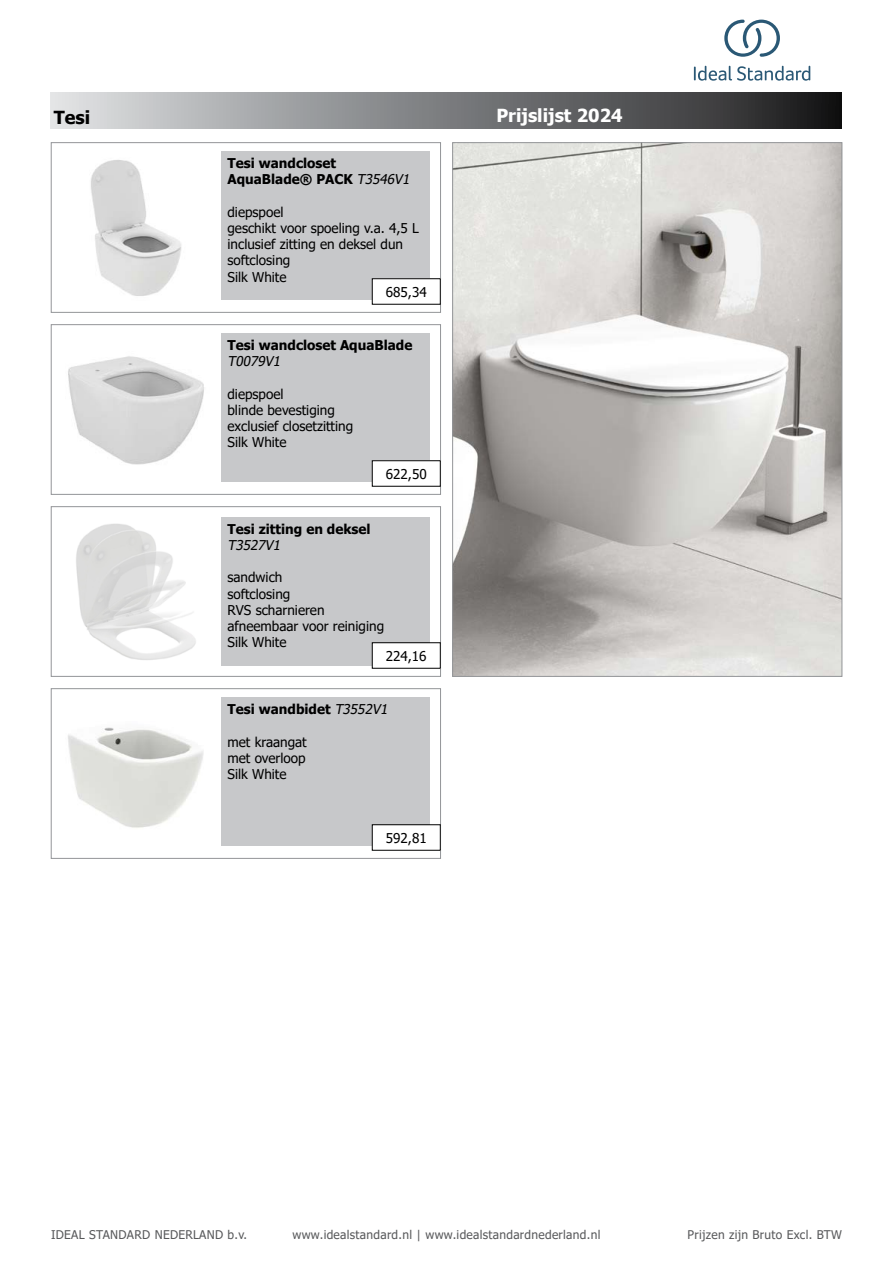
<style>
.page{position:relative;width:893px;height:1263px;background:#fff}
.page>*{position:absolute;margin:0;border:0;box-sizing:border-box;transform-origin:0 0}
.t1{font:700 18px "Tahoma";color:#fff}
.t2{font:700 18px "Tahoma";color:#000}
.t3{font:13.5px/16.2px "Tahoma";color:#000}
.t4{font:700 13.5px/16.2px "Tahoma";color:#000}
.t5{font:italic 13.5px "Tahoma";color:#000}
.t6{font:12px "Tahoma";letter-spacing:.025em;color:#58595b}
.s1{font-weight:400;font-style:italic}
</style>
<div class="page">
<div style="left:51px;top:92px;width:791px;height:37px;background:linear-gradient(to right,#dee1e3,#1a1a1b)"></div>
<div style="left:51px;top:324px;width:390px;height:171px;border:1px solid #939598"></div>
<img style="left:68px;top:356px;width:136px;height:109px">
<div style="left:221px;top:333px;width:209px;height:149px;background:#c7c8ca"></div>
<div style="left:51px;top:506px;width:390px;height:170px;border:1px solid #939598"></div>
<img style="left:76px;top:523px;width:120px;height:137px">
<div style="left:221px;top:517px;width:209px;height:149px;background:#c7c8ca"></div>
<div style="left:51px;top:142px;width:390px;height:171px;border:1px solid #939598"></div>
<img style="left:454px;top:144px;width:386px;height:530px">
<img style="left:91px;top:160px;width:91px;height:136px">
<div style="left:221px;top:151px;width:209px;height:149px;background:#c7c8ca"></div>
<div style="left:51px;top:688px;width:390px;height:170px;border:1px solid #939598"></div>
<img style="left:68px;top:727px;width:136px;height:101px">
<div style="left:221px;top:697px;width:209px;height:149px;background:#c7c8ca"></div>
<div style="left:372px;top:461px;width:68px;height:25px;background:#fff"></div>
<div style="left:372px;top:460px;width:68px;height:26px;border:1px solid #000"></div>
<div style="left:372px;top:643px;width:68px;height:25px;background:#fff"></div>
<div style="left:372px;top:642px;width:68px;height:26px;border:1px solid #000"></div>
<div style="left:372px;top:279px;width:68px;height:25px;background:#fff"></div>
<div style="left:372px;top:825px;width:68px;height:25px;background:#fff"></div>
<div style="left:372px;top:824px;width:68px;height:26px;border:1px solid #000"></div>
<svg style="left:694px;top:66px;width:116px;height:15px"></svg>
<svg style="left:724px;top:20px;width:56px;height:37px"></svg>
<h1 class="t2" style="left:54px;top:105px;width:38px">Tesi</h1>
<p class="t4" style="left:227px;top:156px;width:187px">Tesi wandcloset<br>AquaBlade® PACK <span class="s1">T3546V1</span></p>
<p class="t3" style="left:227px;top:204px;width:193px">diepspoel<br>geschikt voor spoeling v.a. 4,5 L inclusief zitting en deksel dun softclosing<br>Silk White</p>
<p class="t3" style="left:386px;top:284px;width:42px">685,34</p>
<p class="t4" style="left:227px;top:338px;width:186px">Tesi wandcloset AquaBlade</p>
<p class="t5" style="left:227px;top:352px;width:58px">T0079V1</p>
<p class="t3" style="left:227px;top:386px;width:127px">diepspoel<br>blinde bevestiging exclusief closetzitting<br>Silk White</p>
<p class="t3" style="left:386px;top:466px;width:42px">622,50</p>
<p class="t4" style="left:227px;top:521px;width:145px">Tesi zitting en deksel</p>
<p class="t5" style="left:227px;top:536px;width:58px">T3527V1</p>
<p class="t3" style="left:227px;top:570px;width:158px">sandwich<br>softclosing<br>RVS scharnieren afneembaar voor reiniging<br>Silk White</p>
<p class="t3" style="left:386px;top:648px;width:42px">224,16</p>
<p class="t4" style="left:227px;top:702px;width:165px">Tesi wandbidet <span class="s1">T3552V1</span></p>
<p class="t3" style="left:227px;top:734px;width:81px;text-align:justify">met kraangat met overloop Silk White</p>
<p class="t3" style="left:386px;top:830px;width:42px">592,81</p>
<h1 class="t1" style="left:496px;top:103px;width:128px">Prijslijst 2024</h1>
<p class="t6" style="left:51px;top:1227px;width:198px">IDEAL STANDARD NEDERLAND b.v.</p>
<p class="t6" style="left:292px;top:1227px;width:309px">www.idealstandard.nl | www.idealstandardnederland.nl</p>
<p class="t6" style="left:688px;top:1227px;width:156px">Prijzen zijn Bruto Excl. BTW</p>
</div>
